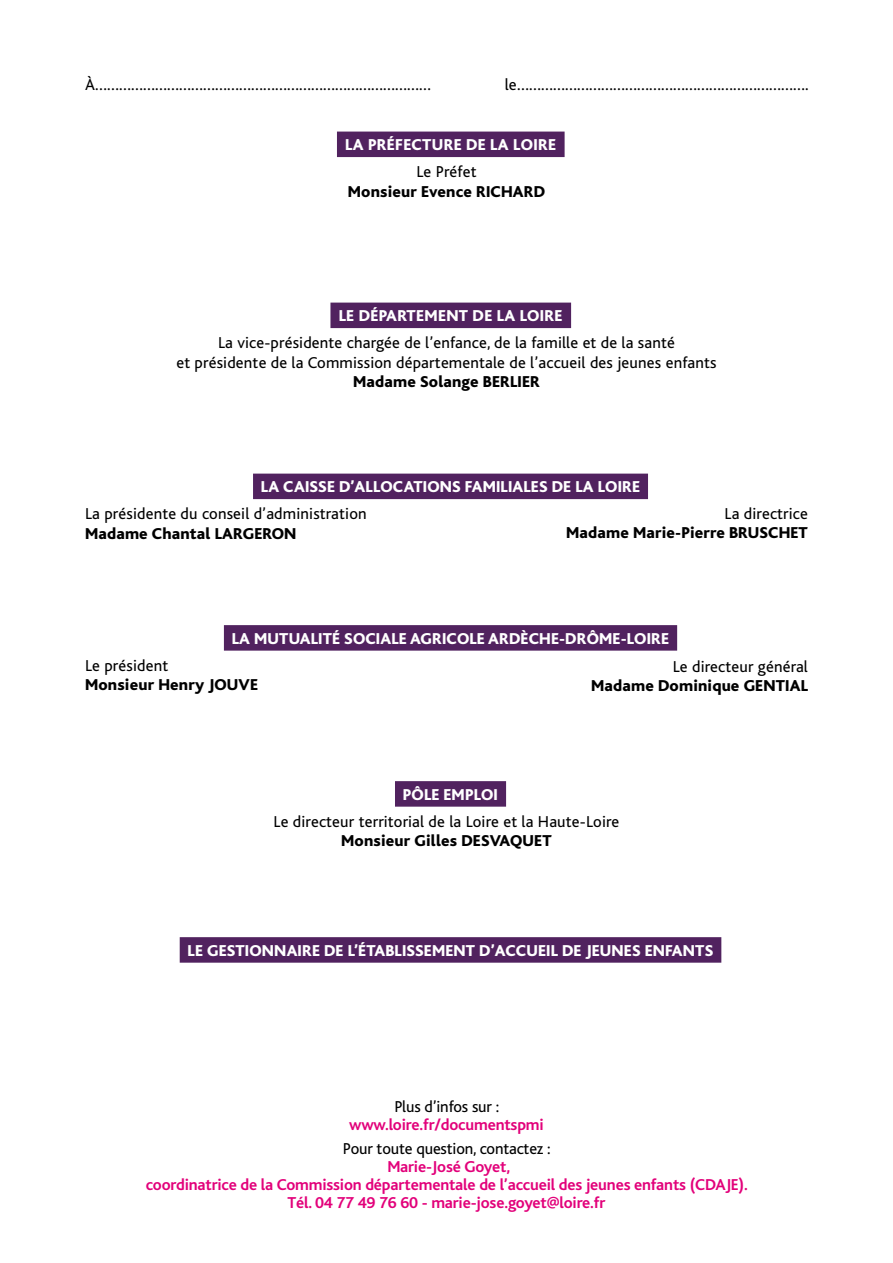
<style>
.page{position:relative;width:893px;height:1263px;background:#fff}
.page>*{position:absolute;margin:0;border:0;box-sizing:border-box;transform-origin:0 0}
.t1{font:16.65px "Bliss";color:#000}
.t2{font:16.5px/19.5px "Bliss";letter-spacing:.01em;color:#000;text-align:center}
.t3{font:800 16.5px "Bliss";letter-spacing:.01em;color:#fff}
.t4{font:700 16.5px/18px "Bliss";letter-spacing:-.01em;color:#e2007a;text-align:center}
.t5{font:800 16.5px "Bliss";letter-spacing:.01em;color:#000}
.t6{font:16.5px "Bliss";letter-spacing:-.01em;color:#000}
</style>
<div class="page">
<div style="left:337px;top:132px;width:228px;height:25px;background:#51225f"></div>
<div style="left:330px;top:303px;width:241px;height:25px;background:#51225f"></div>
<div style="left:253px;top:474px;width:395px;height:25px;background:#51225f"></div>
<div style="left:224px;top:625px;width:453px;height:26px;background:#51225f"></div>
<div style="left:395px;top:781px;width:111px;height:26px;background:#51225f"></div>
<div style="left:180px;top:937px;width:541px;height:26px;background:#51225f"></div>
<p class="t1" style="left:85px;top:76px;width:347px">À…………………………………………………………………………</p>
<p class="t1" style="left:505px;top:76px;width:305px">le……………………………………………………………….</p>
<p class="t3" style="left:345px;top:136px;width:212px">LA PRÉFECTURE DE LA LOIRE</p>
<p class="t2" style="left:416px;top:162px;width:62px">Le Préfet</p>
<p class="t5" style="left:348px;top:183px;width:199px">Monsieur Evence RICHARD</p>
<p class="t3" style="left:339px;top:307px;width:225px">LE DÉPARTEMENT DE LA LOIRE</p>
<p class="t2" style="left:176px;top:333px;width:542px">La vice-présidente chargée de l’enfance, de la famille et de la santé<br>et présidente de la Commission départementale de l’accueil des jeunes enfants</p>
<p class="t5" style="left:353px;top:373px;width:188px">Madame Solange BERLIER</p>
<p class="t3" style="left:261px;top:478px;width:380px">LA CAISSE D’ALLOCATIONS FAMILIALES DE LA LOIRE</p>
<p class="t2" style="left:85px;top:504px;width:283px">La présidente du conseil d’administration</p>
<p class="t5" style="left:85px;top:525px;width:213px">Madame Chantal LARGERON</p>
<p class="t2" style="left:725px;top:504px;width:85px">La directrice</p>
<p class="t5" style="left:566px;top:524px;width:243px">Madame Marie-Pierre BRUSCHET</p>
<p class="t3" style="left:232px;top:630px;width:439px">LA MUTUALITÉ SOCIALE AGRICOLE ARDÈCHE-DRÔME-LOIRE</p>
<p class="t2" style="left:85px;top:656px;width:85px">Le président</p>
<p class="t5" style="left:85px;top:676px;width:175px">Monsieur Henry JOUVE</p>
<p class="t2" style="left:673px;top:657px;width:137px">Le directeur général</p>
<p class="t5" style="left:591px;top:677px;width:218px">Madame Dominique GENTIAL</p>
<p class="t3" style="left:403px;top:786px;width:97px">PÔLE EMPLOI</p>
<p class="t2" style="left:274px;top:812px;width:347px">Le directeur territorial de la Loire et la Haute-Loire</p>
<p class="t5" style="left:341px;top:832px;width:212px">Monsieur Gilles DESVAQUET</p>
<p class="t3" style="left:188px;top:942px;width:527px">LE GESTIONNAIRE DE L’ÉTABLISSEMENT D’ACCUEIL DE JEUNES ENFANTS</p>
<p class="t6" style="left:394px;top:1098px;width:106px">Plus d’infos sur :</p>
<p class="t4" style="left:349px;top:1116px;width:196px">www.loire.fr/documentspmi</p>
<p class="t6" style="left:343px;top:1140px;width:209px">Pour toute question, contactez :</p>
<p class="t4" style="left:146px;top:1158px;width:604px">Marie-José Goyet,<br>coordinatrice de la Commission départementale de l’accueil des jeunes enfants (CDAJE).<br>Tél. 04 77 49 76 60 - marie-jose.goyet@loire.fr</p>
</div>
